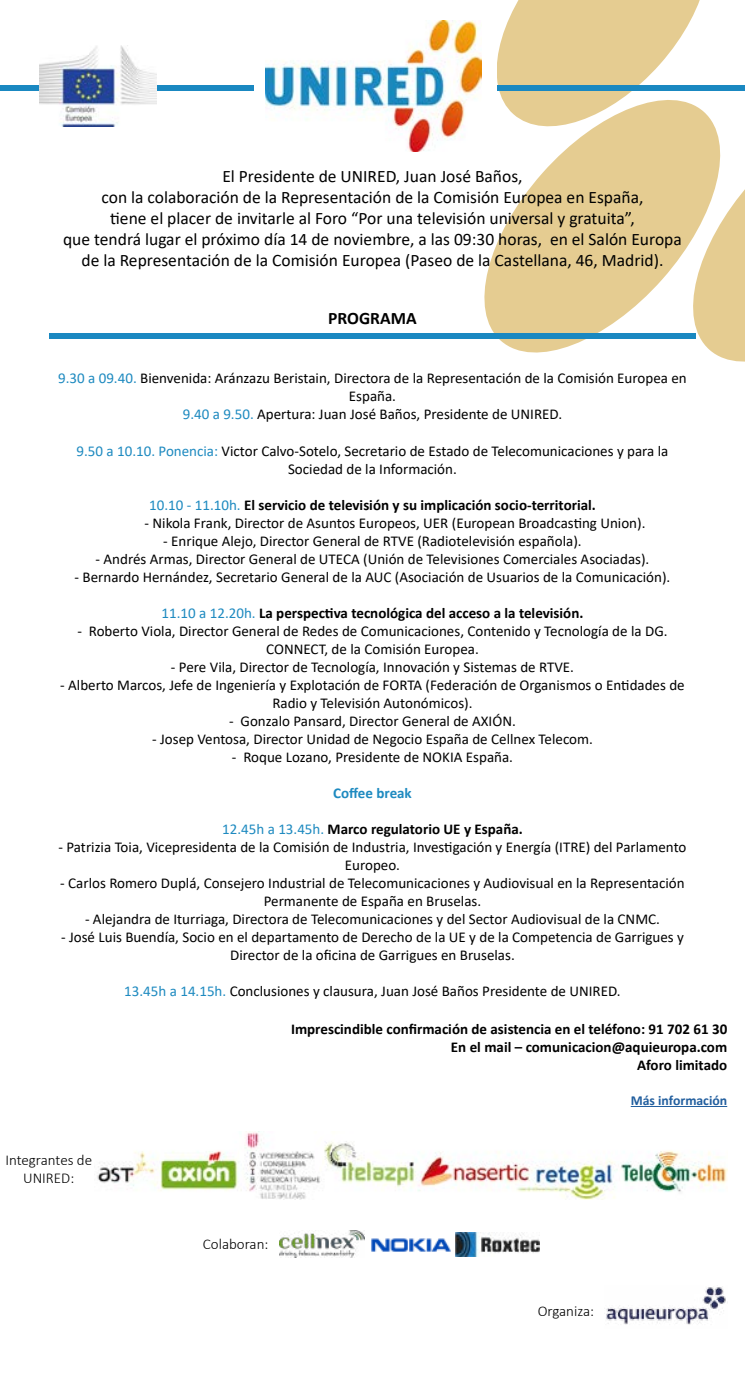
<style>
.page{position:relative;width:745px;height:1379px;background:#fff}
.page>*{position:absolute;margin:0;border:0;box-sizing:border-box;transform-origin:0 0}
.t1{font:17.5px/21px "Calibri";color:#000;text-align:center}
.t2{font:700 17.5px "Calibri";color:#000}
.t3{font:15px/18px "Calibri";color:#000;text-align:center}
.t4{font:700 15px/18px "Calibri";color:#000;text-align:right}
.t5{font:300 15px/18px "Calibri";color:#000;text-align:center}
.t6{font:700 15px "Calibri";color:#1e8ac0}
.t7{font:700 13.75px "Calibri";color:#215e9e}
.s1{color:#1e8ac0}
.s2{font-weight:400;color:#1e8ac0}
</style>
<div class="page">
<hr style="left:630px;top:1106px;width:96px;height:1px;background:#215e9e">
<div style="left:49px;top:333px;width:432px;height:5px;background:#1a88c1"></div>
<img style="left:0;top:86px;width:253px;height:5px">
<img style="left:265px;top:21px;width:216px;height:130px">
<img style="left:39px;top:45px;width:117px;height:81px">
<svg style="left:481px;top:0;width:263px;height:362px"></svg>
<img style="left:97px;top:1131px;width:629px;height:68px">
<img style="left:606px;top:1286px;width:120px;height:39px">
<img style="left:279px;top:1230px;width:85px;height:27px">
<img style="left:371px;top:1238px;width:80px;height:14px">
<img style="left:455px;top:1232px;width:84px;height:24px">
<p class="t1" style="left:63px;top:166px;width:619px">El Presidente de UNIRED, Juan José Baños,<br>con la colaboración de la Representación de la Comisión Europea en España,<br>tiene el placer de invitarle al Foro “Por una televisión universal y gratuita”,<br>que tendrá lugar el próximo día 14 de noviembre, a las 09:30 horas, en el Salón Europa de la Representación de la Comisión Europea (Paseo de la Castellana, 46, Madrid).</p>
<p class="t2" style="left:328px;top:306px;width:90px">PROGRAMA</p>
<p class="t3" style="left:58px;top:370px;width:629px"><span class="s1">9.30 a 09.40.</span> Bienvenida: Aránzazu Beristain, Directora de la Representación de la Comisión Europea en<br>España.<br><span class="s1">9.40 a 9.50.</span> Apertura: Juan José Baños, Presidente de UNIRED.</p>
<p class="t3" style="left:76px;top:442px;width:593px"><span class="s1">9.50 a 10.10. Ponencia:</span> Victor Calvo-Sotelo, Secretario de Estado de Telecomunicaciones y para la<br>Sociedad de la Información.</p>
<p class="t4" style="left:149px;top:496px;width:448px"><span class="s2">10.10 - 11.10h.</span> El servicio de televisión y su implicación socio-territorial.</p>
<p class="t3" style="left:144px;top:514px;width:502px">- Nikola Frank, Director de Asuntos Europeos, UER (European Broadcasting Union).</p>
<p class="t3" style="left:163px;top:532px;width:419px">- Enrique Alejo, Director General de RTVE (Radiotelevisión española).</p>
<p class="t3" style="left:95px;top:550px;width:555px">- Andrés Armas, Director General de UTECA (Unión de Televisiones Comerciales Asociadas).</p>
<p class="t3" style="left:75px;top:568px;width:597px">- Bernardo Hernández, Secretario General de la AUC (Asociación de Usuarios de la Comunicación).</p>
<p class="t4" style="left:161px;top:604px;width:423px"><span class="s2">11.10 a 12.20h.</span> La perspectiva tecnológica del acceso a la televisión.</p>
<p class="t3" style="left:77px;top:622px;width:591px">- Roberto Viola, Director General de Redes de Comunicaciones, Contenido y Tecnología de la DG.<br>CONNECT, de la Comisión Europea.</p>
<p class="t3" style="left:171px;top:658px;width:404px">- Pere Vila, Director de Tecnología, Innovación y Sistemas de RTVE.</p>
<p class="t3" style="left:60px;top:676px;width:625px">- Alberto Marcos, Jefe de Ingeniería y Explotación de FORTA (Federación de Organismos o Entidades de<br>Radio y Televisión Autonómicos).</p>
<p class="t3" style="left:229px;top:712px;width:288px">- Gonzalo Pansard, Director General de AXIÓN.</p>
<p class="t3" style="left:152px;top:730px;width:442px">- Josep Ventosa, Director Unidad de Negocio España de Cellnex Telecom.</p>
<p class="t3" style="left:232px;top:748px;width:282px">- Roque Lozano, Presidente de NOKIA España.</p>
<p class="t6" style="left:333px;top:782px;width:80px">Coffee break</p>
<p class="t4" style="left:222px;top:820px;width:302px"><span class="s2">12.45h a 13.45h.</span> Marco regulatorio UE y España.</p>
<p class="t3" style="left:58px;top:838px;width:629px">- Patrizia Toia, Vicepresidenta de la Comisión de Industria, Investigación y Energía (ITRE) del Parlamento<br>Europeo.</p>
<p class="t3" style="left:60px;top:874px;width:625px">- Carlos Romero Duplá, Consejero Industrial de Telecomunicaciones y Audiovisual en la Representación<br>Permanente de España en Bruselas.</p>
<p class="t3" style="left:85px;top:910px;width:576px">- Alejandra de Iturriaga, Directora de Telecomunicaciones y del Sector Audiovisual de la CNMC.</p>
<p class="t3" style="left:61px;top:928px;width:624px">- José Luis Buendía, Socio en el departamento de Derecho de la UE y de la Competencia de Garrigues y<br>Director de la oficina de Garrigues en Bruselas.</p>
<p class="t3" style="left:124px;top:982px;width:497px"><span class="s1">13.45h a 14.15h.</span> Conclusiones y clausura, Juan José Baños Presidente de UNIRED.</p>
<p class="t5" style="left:5px;top:1152px;width:88px">Integrantes de<br>UNIRED:</p>
<p class="t4" style="left:291px;top:1021px;width:437px">Imprescindible confirmación de asistencia en el teléfono: 91 702 61 30<br>En el mail – comunicacion@aquieuropa.com<br>Aforo limitado</p>
<p class="t7" style="left:630px;top:1090px;width:98px">Más información</p>
<p class="t5" style="left:203px;top:1236px;width:67px">Colaboran:</p>
<p class="t5" style="left:537px;top:1303px;width:58px">Organiza:</p>
</div>
